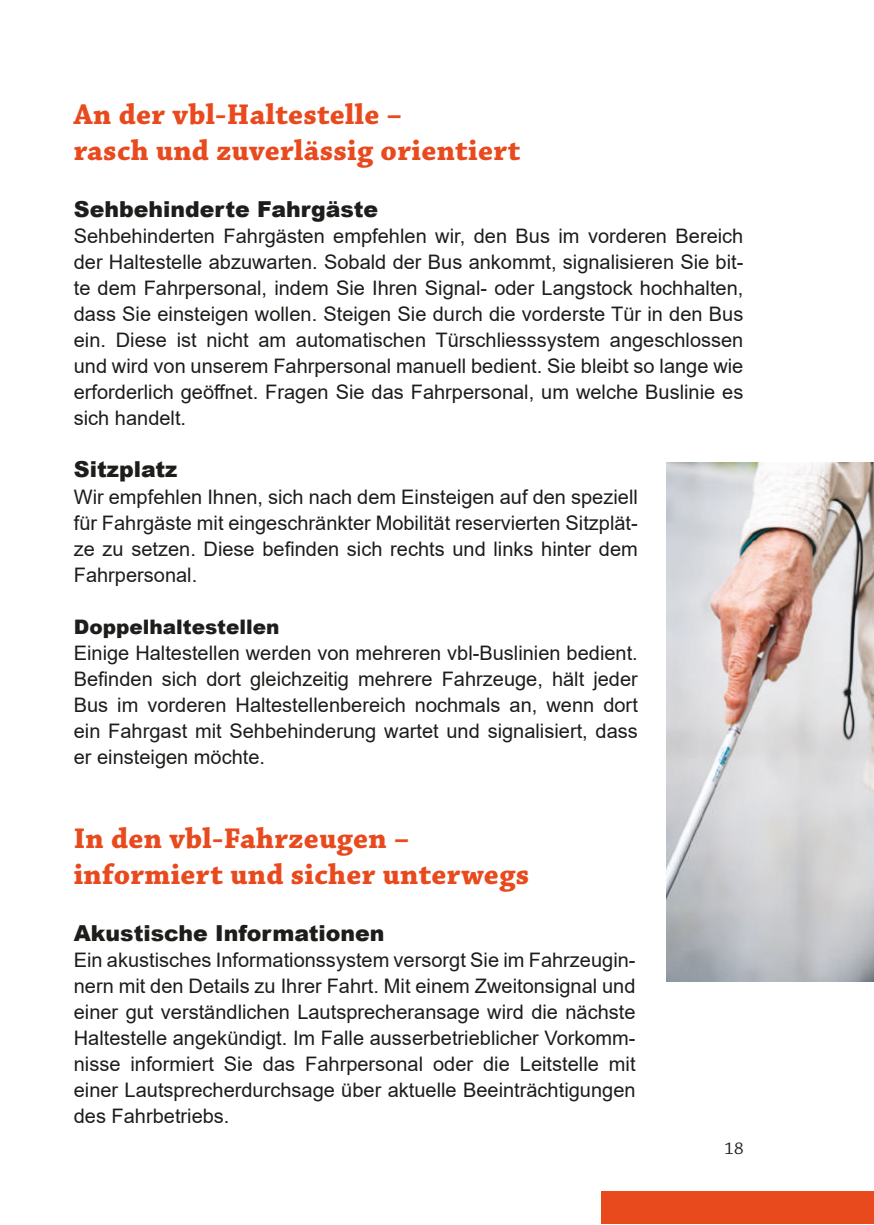
<style>
.page{position:relative;width:874px;height:1225px;background:#fff}
.page>*{position:absolute;margin:0;border:0;box-sizing:border-box;transform-origin:0 0}
.t1{font:700 30px/36px "Chaparral Pro";letter-spacing:.01em;color:#e84a1e}
.t2{font:900 22px "Arial";color:#1d1d1b}
.t3{font:20px/26px "Arial";color:#1d1d1b;text-align:justify}
.t4{font:900 20px "Arial";color:#1d1d1b}
.t5{font:18px "Chaparral Pro";color:#1d1d1b}
</style>
<div class="page">
<img style="left:666px;top:462px;width:207px;height:519px">
<div style="left:601px;top:1192px;width:272px;height:32px;background:#e84a1e"></div>
<h1 class="t1" style="left:74px;top:98px;width:448px">An der vbl-Haltestelle –<br>rasch und zuverlässig orientiert</h1>
<p class="t2" style="left:74px;top:193px;width:306px">Sehbehinderte Fahrgäste</p>
<p class="t3" style="left:74px;top:223px;width:670px">Sehbehinderten Fahrgästen empfehlen wir, den Bus im vorderen Bereich der Haltestelle abzuwarten. Sobald der Bus ankommt, signalisieren Sie bit&shy;te dem Fahrpersonal, indem Sie Ihren Signal- oder Langstock hochhalten, dass Sie einsteigen wollen. Steigen Sie durch die vorderste Tür in den Bus ein. Diese ist nicht am automatischen Türschliesssystem angeschlossen und wird von unserem Fahrpersonal manuell bedient. Sie bleibt so lange wie erforderlich geöffnet. Fragen Sie das Fahrpersonal, um welche Buslinie es sich handelt.</p>
<p class="t2" style="left:74px;top:453px;width:105px">Sitzplatz</p>
<p class="t3" style="left:74px;top:483px;width:565px">Wir empfehlen Ihnen, sich nach dem Einsteigen auf den speziell für Fahrgäste mit eingeschränkter Mobilität reservierten Sitzplät&shy;ze zu setzen. Diese befinden sich rechts und links hinter dem Fahrpersonal.</p>
<p class="t4" style="left:74px;top:612px;width:207px">Doppelhaltestellen</p>
<p class="t3" style="left:74px;top:639px;width:565px">Einige Haltestellen werden von mehreren vbl-Buslinien bedient.<br>Befinden sich dort gleichzeitig mehrere Fahrzeuge, hält jeder Bus im vorderen Haltestellenbereich nochmals an, wenn dort ein Fahrgast mit Sehbehinderung wartet und signalisiert, dass er einsteigen möchte.</p>
<h1 class="t1" style="left:74px;top:821px;width:457px">In den vbl-Fahrzeugen – informiert und sicher unterwegs</h1>
<p class="t2" style="left:74px;top:917px;width:312px">Akustische Informationen</p>
<p class="t3" style="left:74px;top:946px;width:563px">Ein akustisches Informationssystem versorgt Sie im Fahrzeugin&shy;nern mit den Details zu Ihrer Fahrt. Mit einem Zweitonsignal und einer gut verständlichen Lautsprecheransage wird die nächste Haltestelle angekündigt. Im Falle ausserbetrieblicher Vorkomm&shy;nisse informiert Sie das Fahrpersonal oder die Leitstelle mit einer Lautsprecherdurchsage über aktuelle Beeinträchtigungen des Fahrbetriebs.</p>
<p class="t5" style="left:724px;top:1138px;width:20px">18</p>
</div>
